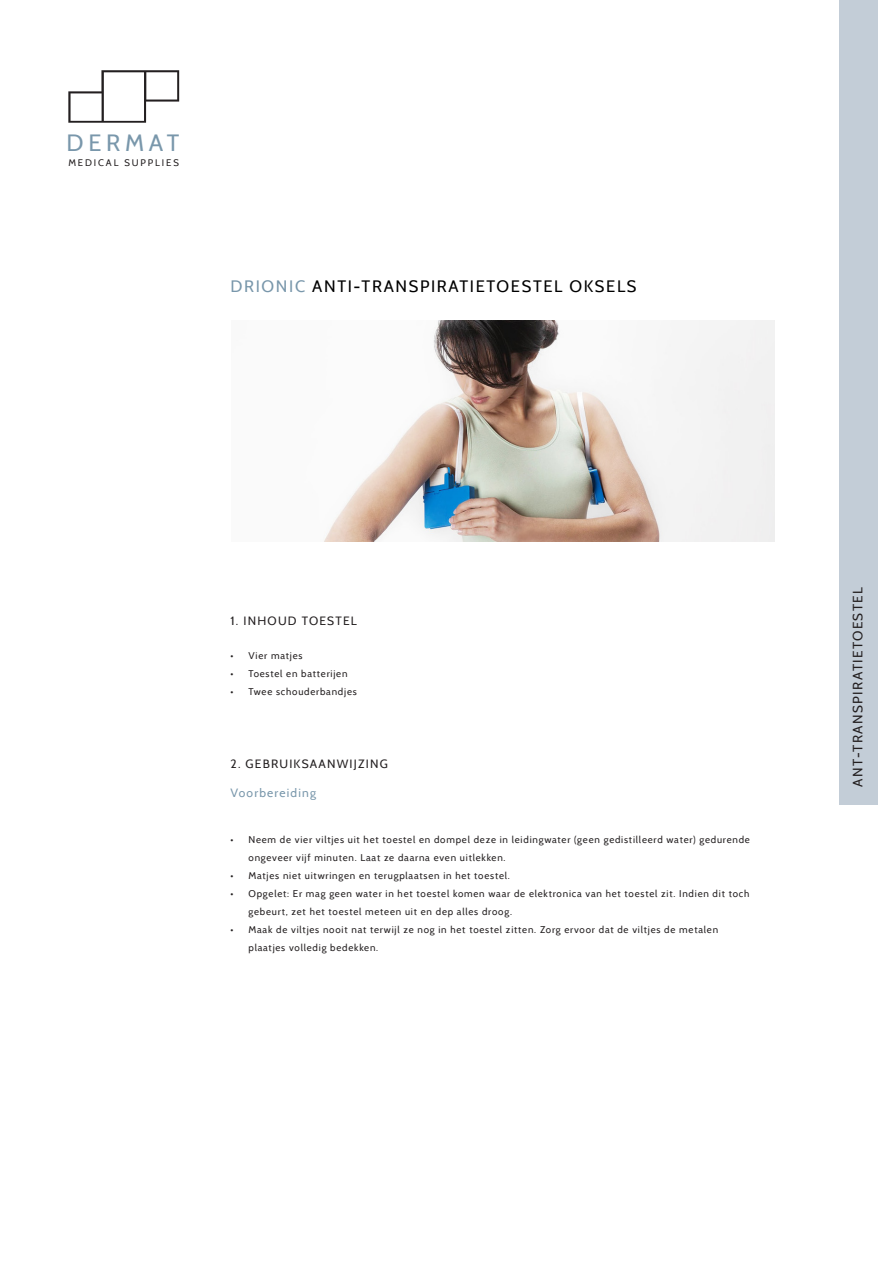
<style>
.page{position:relative;width:893px;height:1263px;background:#fff}
.page>*{position:absolute;margin:0;border:0;box-sizing:border-box;transform-origin:0 0}
.t1{font:23.55px "Cabin";letter-spacing:.2em;color:#7997ab}
.t2{font:16.5px "Cabin";letter-spacing:.1em;color:#000}
.t3{font:13.5px "Cabin";letter-spacing:.1em;color:#231f20}
.t4{font:12px "Cabin";letter-spacing:.1em;color:#231f20}
.t5{font:12px "Cabin";letter-spacing:.1em;color:#7997ab}
.t6{font:9.75px/18px "Cabin";letter-spacing:.08em;color:#231f20}
.t7{font:9.45px "Cabin";letter-spacing:.2em;color:#231f20}
.s1{color:#7997ab}
</style>
<div class="page">
<svg style="left:68px;top:70px;width:111px;height:53px"></svg>
<div style="left:840px;top:0;width:38px;height:804px;background:#c3cdd7"></div>
<img style="left:324px;top:320px;width:450px;height:221px">
<p class="t1" style="left:67px;top:128px;width:114px">DERMAT</p>
<p class="t7" style="left:68px;top:157px;width:112px">MEDICAL SUPPLIES</p>
<p class="t2" style="left:231px;top:276px;width:408px"><span class="s1">DRIONIC</span> ANTI-TRANSPIRATIETOESTEL OKSELS</p>
<p class="t4" style="left:231px;top:614px;width:128px">1. INHOUD TOESTEL</p>
<p class="t6" style="left:231px;top:647px;width:73px">• Vier matjes</p>
<p class="t6" style="left:231px;top:665px;width:119px">• Toestel en batterijen</p>
<p class="t6" style="left:231px;top:683px;width:128px">• Twee schouderbandjes</p>
<p class="t4" style="left:231px;top:757px;width:159px">2. GEBRUIKSAANWIJZING</p>
<p class="t5" style="left:231px;top:785px;width:87px">Voorbereiding</p>
<p class="t6" style="left:249px;top:831px;width:503px;text-indent:-18px">• Neem de vier viltjes uit het toestel en dompel deze in leidingwater (geen gedistilleerd water) gedurende ongeveer vijf minuten. Laat ze daarna even uitlekken.</p>
<p class="t6" style="left:231px;top:867px;width:281px">• Matjes niet uitwringen en terugplaatsen in het toestel.</p>
<p class="t6" style="left:249px;top:885px;width:502px;text-indent:-18px">• Opgelet: Er mag geen water in het toestel komen waar de elektronica van het toestel zit. Indien dit toch gebeurt, zet het toestel meteen uit en dep alles droog.</p>
<p class="t6" style="left:249px;top:921px;width:471px;text-indent:-18px">• Maak de viltjes nooit nat terwijl ze nog in het toestel zitten. Zorg ervoor dat de viltjes de metalen plaatjes volledig bedekken.</p>
<p class="t3" style="left:850px;top:787px;width:201px;rotate:-90deg">ANT-TRANSPIRATIETOESTEL</p>
</div>
